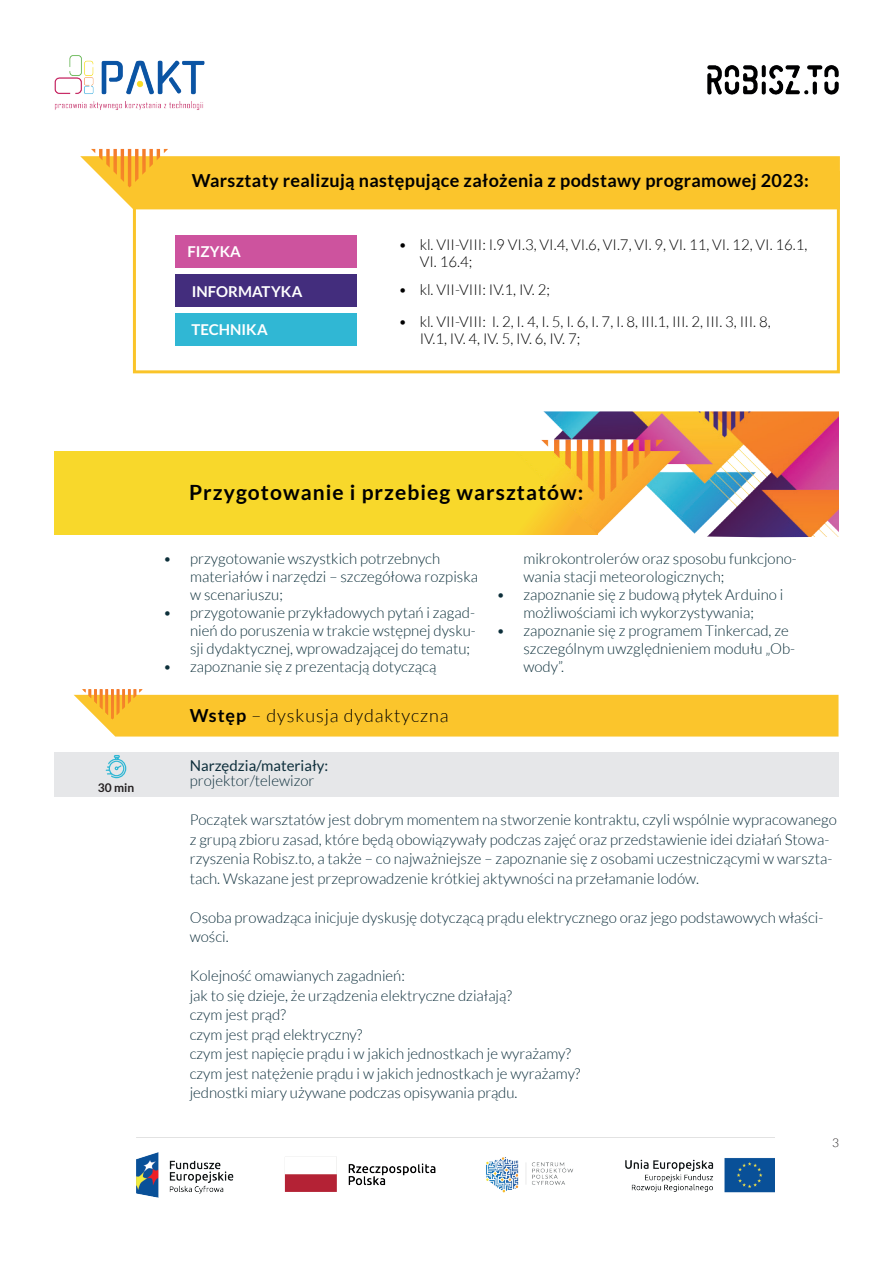
<style>
.page{position:relative;width:893px;height:1263px;background:#fff}
.page>*{position:absolute;margin:0;border:0;box-sizing:border-box;transform-origin:0 0}
.t1{font:700 21px "Lato";letter-spacing:.05em;color:#000001}
.t2{font:700 18px "Lato";letter-spacing:.02em;color:#000001}
.t3{font:300 18px "Lato";letter-spacing:.05em;color:#000001}
.t4{font:300 15px/19.5px "Lato";color:#0e2f3c}
.t5{font:300 15px/18px "Lato";color:#0c2f3a}
.t6{font:300 15px/16.5px "Lato";color:#000001}
.t7{font:700 15px "Lato";color:#fff}
.t8{font:15px "Lato";color:#0e2f3c}
.t9{font:700 12px "Lato";color:#231f20}
.t10{font:300 12px "Lato";color:#231f20}
.s1{font-weight:700}
</style>
<div class="page">
<img style="left:54px;top:55px;width:151px;height:55px">
<img style="left:136px;top:1152px;width:638px;height:46px">
<img style="left:707px;top:65px;width:132px;height:30px">
<div style="left:54px;top:752px;width:785px;height:44px;background:#e6e7e9"></div>
<div style="left:54px;top:451px;width:459px;height:84px;background:#f8d82b"></div>
<img style="left:513px;top:411px;width:326px;height:126px">
<svg style="left:105px;top:755px;width:22px;height:24px"></svg>
<svg style="left:74px;top:689px;width:764px;height:47px"></svg>
<div style="left:133px;top:171px;width:707px;height:202px;border:3px solid #fac429"></div>
<svg style="left:80px;top:149px;width:760px;height:60px"></svg>
<div style="left:175px;top:235px;width:181px;height:33px;background:#cd539e"></div>
<div style="left:175px;top:313px;width:181px;height:33px;background:#30b7d4"></div>
<div style="left:175px;top:274px;width:181px;height:33px;background:#432d7d"></div>
<p class="t2" style="left:192px;top:170px;width:619px">Warsztaty realizują następujące założenia z podstawy programowej 2023:</p>
<p class="t7" style="left:187px;top:243px;width:55px">FIZYKA</p>
<p class="t7" style="left:192px;top:283px;width:112px">INFORMATYKA</p>
<p class="t7" style="left:192px;top:321px;width:78px">TECHNIKA</p>
<p class="t6" style="left:420px;top:236px;width:389px;text-indent:-21px">• kl. VII-VIII: I.9 VI.3, VI.4, VI.6, VI.7, VI. 9, VI. 11, VI. 12, VI. 16.1,<br>VI. 16.4;</p>
<p class="t6" style="left:398px;top:282px;width:153px">• kl. VII-VIII: IV.1, IV. 2;</p>
<p class="t6" style="left:420px;top:313px;width:353px;text-indent:-21px">• kl. VII-VIII: I. 2, I. 4, I. 5, I. 6, I. 7, I. 8, III.1, III. 2, III. 3, III. 8,<br>IV.1, IV. 4, IV. 5, IV. 6, IV. 7;</p>
<p class="t9" style="left:98px;top:780px;width:38px">30 min</p>
<h1 class="t1" style="left:189px;top:480px;width:396px">Przygotowanie i przebieg warsztatów:</h1>
<p class="t5" style="left:190px;top:549px;width:289px;text-indent:-27px">• przygotowanie wszystkich potrzebnych materiałów i narzędzi – szczegółowa rozpiska w scenariuszu;</p>
<p class="t5" style="left:190px;top:603px;width:287px;text-align:justify;text-indent:-27px">• przygotowanie przykładowych pytań i zagad&shy;nień do poruszenia w trakcie wstępnej dysku&shy;sji dydaktycznej, wprowadzającej do tematu;</p>
<p class="t5" style="left:163px;top:657px;width:275px">• zapoznanie się z prezentacją dotyczącą</p>
<p class="t3" style="left:190px;top:706px;width:260px"><span class="s1">Wstęp</span> – dyskusja dydaktyczna</p>
<p class="t5" style="left:523px;top:549px;width:275px">mikrokontrolerów oraz sposobu funkcjono&shy;wania stacji meteorologicznych;</p>
<p class="t5" style="left:496px;top:585px;width:288px;text-align:center">• zapoznanie się z budową płytek Arduino i możliwościami ich wykorzystywania;</p>
<p class="t5" style="left:523px;top:621px;width:273px;text-indent:-27px">• zapoznanie się z programem Tinkercad, ze szczególnym uwzględnieniem modułu „Ob&shy;wody”.</p>
<p class="t8" style="left:190px;top:757px;width:140px">Narzędzia/materiały:</p>
<p class="t4" style="left:190px;top:770px;width:126px">projektor/telewizor</p>
<p class="t4" style="left:190px;top:810px;width:649px">Początek warsztatów jest dobrym momentem na stworzenie kontraktu, czyli wspólnie wypracowanego z grupą zbioru zasad, które będą obowiązywały podczas zajęć oraz przedstawienie idei działań Stowa&shy;rzyszenia Robisz.to, a także – co najważniejsze – zapoznanie się z osobami uczestniczącymi w warszta&shy;tach. Wskazane jest przeprowadzenie krótkiej aktywności na przełamanie lodów.</p>
<p class="t4" style="left:190px;top:908px;width:635px">Osoba prowadząca inicjuje dyskusję dotyczącą prądu elektrycznego oraz jego podstawowych właści&shy;wości.</p>
<p class="t4" style="left:190px;top:966px;width:392px">Kolejność omawianych zagadnień:<br>jak to się dzieje, że urządzenia elektryczne działają?<br>czym jest prąd?<br>czym jest prąd elektryczny?<br>czym jest napięcie prądu i w jakich jednostkach je wyrażamy? czym jest natężenie prądu i w jakich jednostkach je wyrażamy? jednostki miary używane podczas opisywania prądu.</p>
<p class="t10" style="left:832px;top:1136px;width:8px">3</p>
</div>
